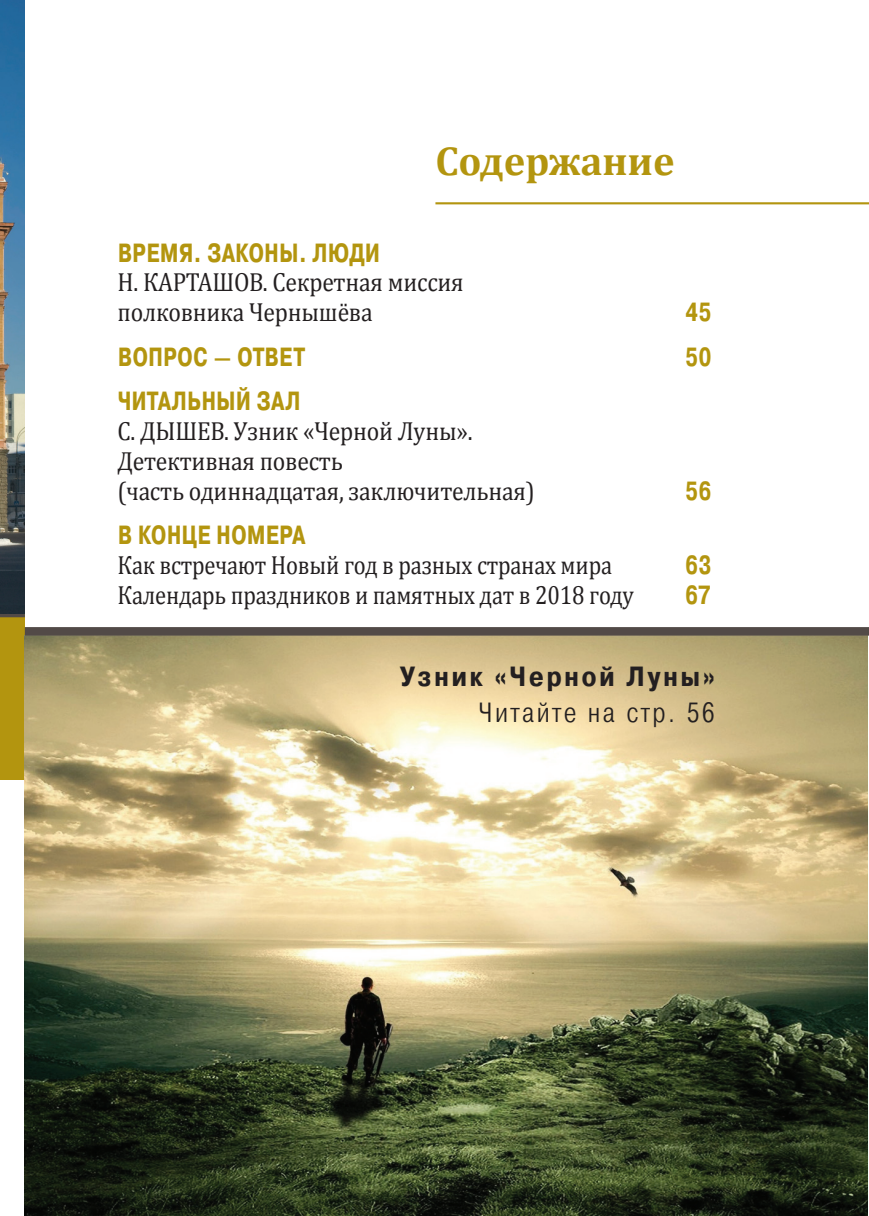
<style>
.page{position:relative;width:869px;height:1216px;background:#fff}
.page>*{position:absolute;margin:0;border:0;box-sizing:border-box;transform-origin:0 0}
.t1{font:700 40.6px "Cambria";color:#b3950f}
.t2{font:700 27.82px "Pragmatica Cond";letter-spacing:.08em;color:#231f20;scale:1.04 1}
.t3{font:300 27.82px "Pragmatica Cond";letter-spacing:.08em;color:#231f20;scale:1.04 1}
.t4{font:26.25px/29.8px "Cambria";letter-spacing:-.01em;color:#231f20;scale:.9 1}
.t5{font:26.25px "Cambria";letter-spacing:-.01em;color:#231f20;scale:.86 1}
.t6{font:700 26.25px "Pragmatica Cond";color:#b3950f;scale:.9 1}
</style>
<div class="page">
<div style="left:0;top:608px;width:25px;height:171px;background:#b3950f"></div>
<hr style="left:435px;top:202px;width:433px;height:2px;background:#b3950f">
<img style="left:25px;top:635px;width:841px;height:580px">
<svg style="left:0;top:613px;width:25px;height:4px"></svg>
<div style="left:25px;top:627px;width:843px;height:8px;background:#524a47"></div>
<img style="left:0;top:0;width:25px;height:613px">
<h1 class="t1" style="left:435px;top:136px;width:240px">Содержание</h1>
<p class="t6" style="left:118px;top:243px;width:293px">ВРЕМЯ. ЗАКОНЫ. ЛЮДИ</p>
<p class="t4" style="left:117px;top:267px;width:386px">Н. КАРТАШОВ. Секретная миссия полковника Чернышёва</p>
<p class="t6" style="left:684px;top:302px;width:31px">45</p>
<p class="t6" style="left:118px;top:347px;width:210px">ВОПРОС — ОТВЕТ</p>
<p class="t6" style="left:684px;top:347px;width:31px">50</p>
<p class="t6" style="left:118px;top:391px;width:205px">ЧИТАЛЬНЫЙ ЗАЛ</p>
<p class="t4" style="left:117px;top:416px;width:465px">С. ДЫШЕВ. Узник «Черной Луны».<br>Детективная повесть<br>(часть одиннадцатая, заключительная)</p>
<p class="t6" style="left:684px;top:481px;width:31px">56</p>
<p class="t6" style="left:118px;top:525px;width:210px">В КОНЦЕ НОМЕРА</p>
<p class="t5" style="left:117px;top:549px;width:576px">Как встречают Новый год в разных странах мира</p>
<p class="t6" style="left:684px;top:555px;width:31px">63</p>
<p class="t5" style="left:117px;top:579px;width:601px">Календарь праздников и памятных дат в 2018 году</p>
<p class="t6" style="left:684px;top:585px;width:30px">67</p>
<p class="t2" style="left:399px;top:665px;width:304px">Узник «Черной Луны»</p>
<p class="t3" style="left:478px;top:696px;width:229px">Читайте на стр. 56</p>
</div>
